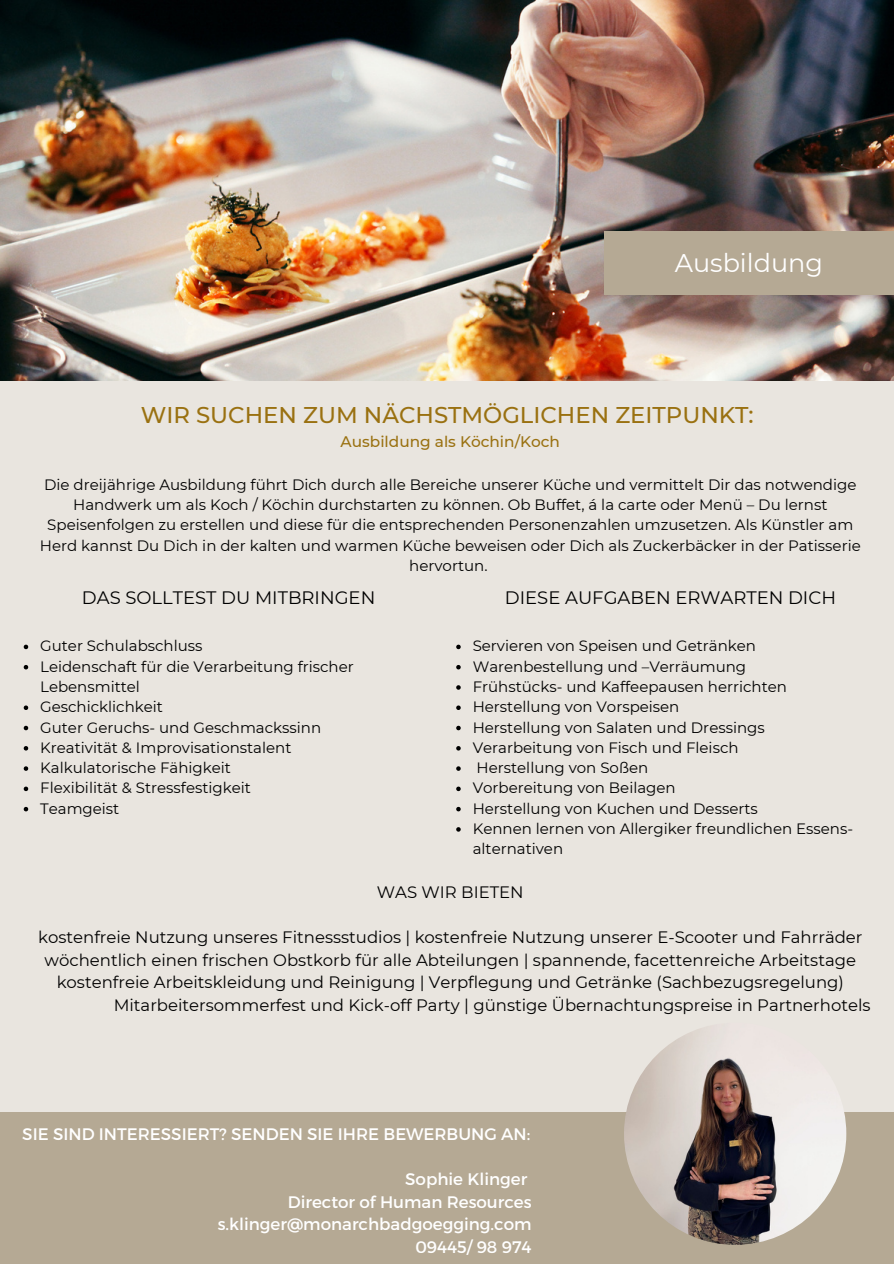
<style>
.page{position:relative;width:894px;height:1264px;background:#fff}
.page>*{position:absolute;margin:0;border:0;box-sizing:border-box;transform-origin:0 0}
.t1{font:25.5px "Montserrat";color:#fff}
.t2{font:500 22.8px "Montserrat";color:#9a7111}
.t3{font:18px "Montserrat";color:#000}
.t4{font:16.65px/22.5px "Montserrat";color:#fff;text-align:right}
.t5{font:16.5px "Montserrat";color:#000}
.t6{font:500 15.3px "Montserrat";color:#9a7111}
.t7{font:15px/20.2px "Montserrat";color:#000}
</style>
<div class="page">
<div style="left:0;top:374px;width:893px;height:648px;background:#e9e5df"></div>
<div style="left:0;top:997px;width:893px;height:266px;background:#e9e5df"></div>
<img style="left:0;top:0;width:893px;height:380px">
<div style="left:603px;top:231px;width:290px;height:63px;background:#b5a994"></div>
<div style="left:0;top:1112px;width:893px;height:151px;background:#b5a994"></div>
<img style="left:623px;top:1022px;width:223px;height:222px;border-radius:50%">
<svg style="left:24px;top:644px;width:4px;height:5px"></svg>
<svg style="left:24px;top:665px;width:4px;height:4px"></svg>
<svg style="left:24px;top:705px;width:4px;height:5px"></svg>
<svg style="left:24px;top:725px;width:4px;height:5px"></svg>
<svg style="left:24px;top:746px;width:4px;height:4px"></svg>
<svg style="left:24px;top:766px;width:4px;height:4px"></svg>
<svg style="left:24px;top:786px;width:4px;height:5px"></svg>
<svg style="left:24px;top:806px;width:4px;height:5px"></svg>
<svg style="left:456px;top:644px;width:4px;height:5px"></svg>
<svg style="left:456px;top:665px;width:4px;height:4px"></svg>
<svg style="left:456px;top:685px;width:4px;height:4px"></svg>
<svg style="left:456px;top:705px;width:4px;height:5px"></svg>
<svg style="left:456px;top:725px;width:4px;height:5px"></svg>
<svg style="left:456px;top:746px;width:4px;height:4px"></svg>
<svg style="left:456px;top:766px;width:4px;height:4px"></svg>
<svg style="left:456px;top:786px;width:4px;height:5px"></svg>
<svg style="left:456px;top:806px;width:4px;height:5px"></svg>
<svg style="left:456px;top:827px;width:4px;height:4px"></svg>
<h1 class="t1" style="left:674px;top:247px;width:150px">Ausbildung</h1>
<h2 class="t2" style="left:141px;top:401px;width:614px">WIR SUCHEN ZUM NÄCHSTMÖGLICHEN ZEITPUNKT:</h2>
<p class="t6" style="left:340px;top:432px;width:221px">Ausbildung als Köchin/Koch</p>
<p class="t7" style="left:40px;top:474px;width:822px;text-align:center">Die dreijährige Ausbildung führt Dich durch alle Bereiche unserer Küche und vermittelt Dir das notwendige Handwerk um als Koch / Köchin durchstarten zu können. Ob Buffet, á la carte oder Menü – Du lernst Speisenfolgen zu erstellen und diese für die entsprechenden Personenzahlen umzusetzen. Als Künstler am Herd kannst Du Dich in der kalten und warmen Küche beweisen oder Dich als Zuckerbäcker in der Patisserie hervortun.</p>
<p class="t3" style="left:82px;top:586px;width:295px">DAS SOLLTEST DU MITBRINGEN</p>
<p class="t7" style="left:40px;top:636px;width:315px">Guter Schulabschluss<br>Leidenschaft für die Verarbeitung frischer<br>Lebensmittel<br>Geschicklichkeit<br>Guter Geruchs- und Geschmackssinn<br>Kreativität &amp; Improvisationstalent<br>Kalkulatorische Fähigkeit<br>Flexibilität &amp; Stressfestigkeit<br>Teamgeist</p>
<p class="t3" style="left:505px;top:586px;width:332px">DIESE AUFGABEN ERWARTEN DICH</p>
<p class="t7" style="left:472px;top:636px;width:382px">Servieren von Speisen und Getränken Warenbestellung und –Verräumung<br>Frühstücks- und Kaffeepausen herrichten Herstellung von Vorspeisen<br>Herstellung von Salaten und Dressings Verarbeitung von Fisch und Fleisch<br>Herstellung von Soßen<br>Vorbereitung von Beilagen<br>Herstellung von Kuchen und Desserts<br>Kennen lernen von Allergiker freundlichen Essens&shy;alternativen</p>
<p class="t5" style="left:377px;top:882px;width:148px">WAS WIR BIETEN</p>
<p class="t5" style="left:38px;top:927px;width:825px">kostenfreie Nutzung unseres Fitnessstudios | kostenfreie Nutzung unserer E-Scooter und Fahrräder</p>
<p class="t5" style="left:44px;top:949px;width:812px">wöchentlich einen frischen Obstkorb für alle Abteilungen | spannende, facettenreiche Arbeitstage</p>
<p class="t5" style="left:57px;top:972px;width:788px">kostenfreie Arbeitskleidung und Reinigung | Verpflegung und Getränke (Sachbezugsregelung)</p>
<p class="t5" style="left:114px;top:995px;width:758px">Mitarbeitersommerfest und Kick-off Party | günstige Übernachtungspreise in Partnerhotels</p>
<p class="t4" style="left:22px;top:1121px;width:509px">SIE SIND INTERESSIERT? SENDEN SIE IHRE BEWERBUNG AN:</p>
<p class="t4" style="left:218px;top:1167px;width:315px">Sophie Klinger<br>Director of Human Resources s.klinger@monarchbadgoegging.com<br>09445/ 98 974</p>
</div>
